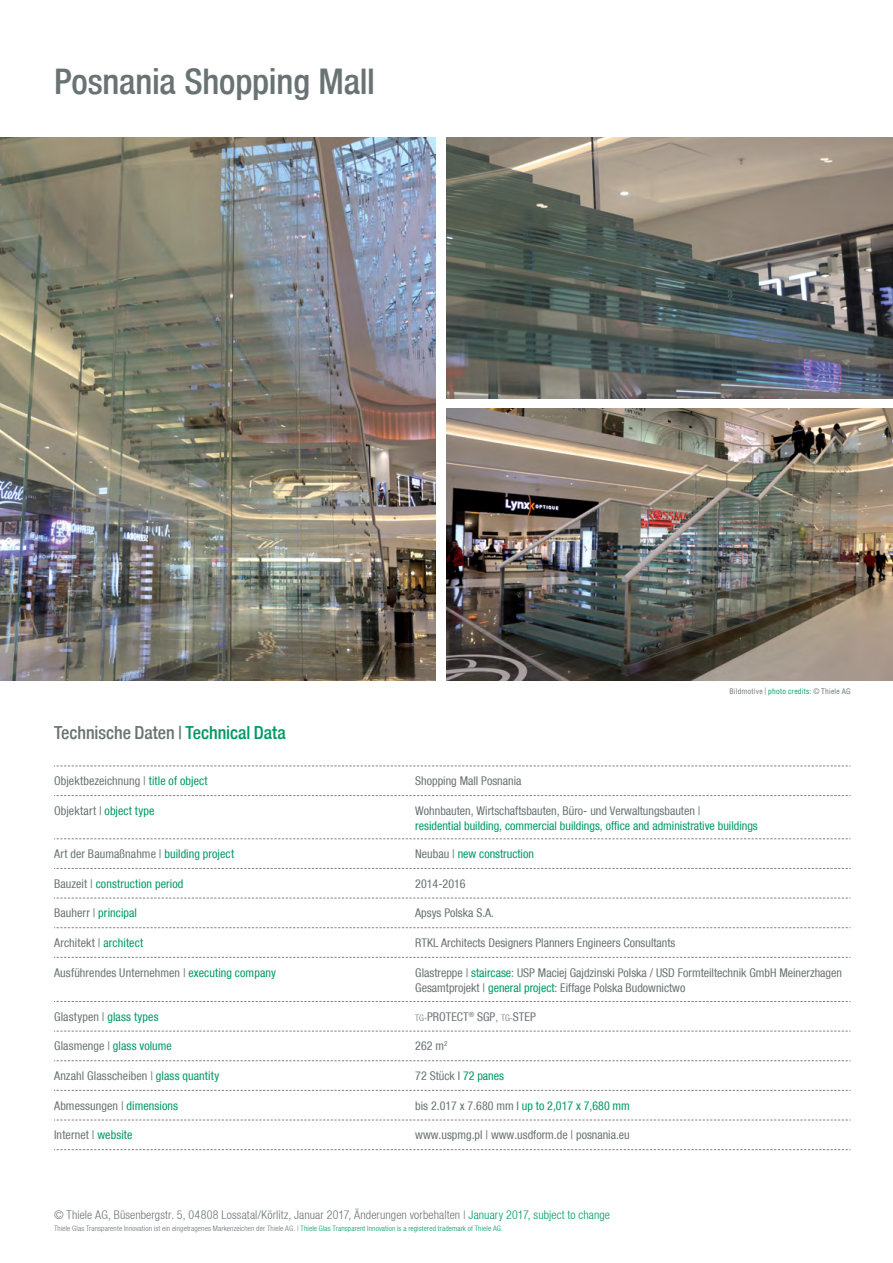
<style>
.page{position:relative;width:893px;height:1263px;background:#fff}
.page>*{position:absolute;margin:0;border:0;box-sizing:border-box;transform-origin:0 0}
.t1{font:500 condensed 35.25px "Helvetica Neue";letter-spacing:-.005em;color:#6a7374}
.t2{font:500 condensed 18px "Helvetica Neue";letter-spacing:-.005em;color:#6a7374}
.t3{font:condensed 12px/15px "Helvetica Neue";color:#6a7374}
.t4{font:condensed 12px "Helvetica Neue";color:#009964}
.t5{font:300 condensed 12px "Helvetica Neue";letter-spacing:.01em;color:#6a7374}
.t6{font:300 condensed 7.5px "Helvetica Neue";letter-spacing:.015em;color:#6a7374}
.t7{font:condensed 7.5px "Helvetica LT Std";letter-spacing:.025em;color:#6a7374}
.s1{color:#009964}
.s2{color:#6a7374}
.s3{font-weight:300;font-size:9px}
.s4{font-weight:300}
</style>
<div class="page">
<svg style="left:54px;top:1060px;width:796px;height:1px"></svg>
<svg style="left:54px;top:1090px;width:796px;height:1px"></svg>
<svg style="left:54px;top:1120px;width:796px;height:1px"></svg>
<svg style="left:54px;top:1149px;width:796px;height:1px"></svg>
<svg style="left:54px;top:765px;width:796px;height:1px"></svg>
<svg style="left:54px;top:795px;width:796px;height:1px"></svg>
<svg style="left:54px;top:838px;width:796px;height:1px"></svg>
<svg style="left:54px;top:868px;width:796px;height:1px"></svg>
<svg style="left:54px;top:898px;width:796px;height:1px"></svg>
<svg style="left:54px;top:927px;width:796px;height:1px"></svg>
<svg style="left:54px;top:957px;width:796px;height:1px"></svg>
<svg style="left:54px;top:1001px;width:796px;height:1px"></svg>
<svg style="left:54px;top:1031px;width:796px;height:1px"></svg>
<img style="left:0;top:137px;width:436px;height:543px">
<img style="left:446px;top:137px;width:447px;height:262px">
<img style="left:446px;top:409px;width:447px;height:271px">
<h1 class="t1" style="left:54px;top:61px;width:323px">Posnania Shopping Mall</h1>
<h2 class="t2" style="left:54px;top:722px;width:233px">Technische Daten | <span class="s1">Technical Data</span></h2>
<p class="t7" style="left:730px;top:687px;width:123px">Bildmotive | <span class="s1">photo credits</span>: © Thiele AG</p>
<p class="t3" style="left:54px;top:773px;width:155px">Objektbezeichnung | <span class="s1">title of object</span></p>
<p class="t3" style="left:415px;top:773px;width:108px">Shopping Mall Posnania</p>
<p class="t3" style="left:54px;top:803px;width:102px">Objektart | <span class="s1">object type</span></p>
<p class="t3" style="left:415px;top:803px;width:287px">Wohnbauten, Wirtschaftsbauten, Büro- und Verwaltungsbauten |</p>
<p class="t4" style="left:415px;top:819px;width:344px">residential building, commercial buildings, office and administrative buildings</p>
<p class="t3" style="left:54px;top:846px;width:182px">Art der Baumaßnahme | <span class="s1">building project</span></p>
<p class="t4" style="left:415px;top:847px;width:120px"><span class="s2">Neubau |</span> new construction</p>
<p class="t4" style="left:54px;top:876px;width:131px"><span class="s2">Bauzeit |</span> construction period</p>
<p class="t3" style="left:415px;top:876px;width:52px">2014-2016</p>
<p class="t4" style="left:54px;top:906px;width:85px"><span class="s2">Bauherr |</span> principal</p>
<p class="t3" style="left:415px;top:906px;width:80px">Apsys Polska S.A.</p>
<p class="t3" style="left:54px;top:935px;width:91px">Architekt | <span class="s1">architect</span></p>
<p class="t3" style="left:415px;top:935px;width:262px">RTKL Architects Designers Planners Engineers Consultants</p>
<p class="t3" style="left:54px;top:965px;width:223px">Ausführendes Unternehmen | <span class="s1">executing company</span></p>
<p class="t3" style="left:415px;top:965px;width:428px">Glastreppe | <span class="s1">staircase</span>: USP Maciej Gajdzinski Polska / USD Formteiltechnik GmbH Meinerzhagen<br>Gesamtprojekt | <span class="s1">general project</span>: Eiffage Polska Budownictwo</p>
<p class="t3" style="left:54px;top:1009px;width:106px">Glastypen | <span class="s1">glass types</span></p>
<p class="t3" style="left:415px;top:1009px;width:122px"><span class="s3">TG-</span>PROTECT<sup>®</sup> SGP<span class="s4">,</span> <span class="s3">TG-</span>STEP</p>
<p class="t4" style="left:54px;top:1039px;width:119px"><span class="s2">Glasmenge |</span> glass volume</p>
<p class="t3" style="left:415px;top:1039px;width:34px">262 m<sup>2</sup></p>
<p class="t3" style="left:54px;top:1068px;width:167px">Anzahl Glasscheiben | <span class="s1">glass quantity</span></p>
<p class="t3" style="left:415px;top:1068px;width:90px">72 Stück I <span class="s1">72 panes</span></p>
<p class="t3" style="left:54px;top:1098px;width:126px">Abmessungen | <span class="s1">dimensions</span></p>
<p class="t3" style="left:415px;top:1098px;width:216px">bis 2.017 x 7.680 mm I <span class="s1">up to 2,017 x 7,680 mm</span></p>
<p class="t3" style="left:54px;top:1127px;width:80px">Internet | <span class="s1">website</span></p>
<p class="t3" style="left:415px;top:1127px;width:216px">www.uspmg.pl | www.usdform.de | posnania.eu</p>
<p class="t5" style="left:54px;top:1208px;width:557px">© Thiele AG, Büsenbergstr. 5, 04808 Lossatal/Körlitz, Januar 2017, Änderungen vorbehalten | <span class="s1">January 2017, subject to change</span></p>
<p class="t6" style="left:54px;top:1224px;width:450px">Thiele Glas Transparente Innovation ist ein eingetragenes Markenzeichen der Thiele AG. | <span class="s1">Thiele Glas Transparent Innovation is a registered trademark of Thiele AG.</span></p>
</div>
